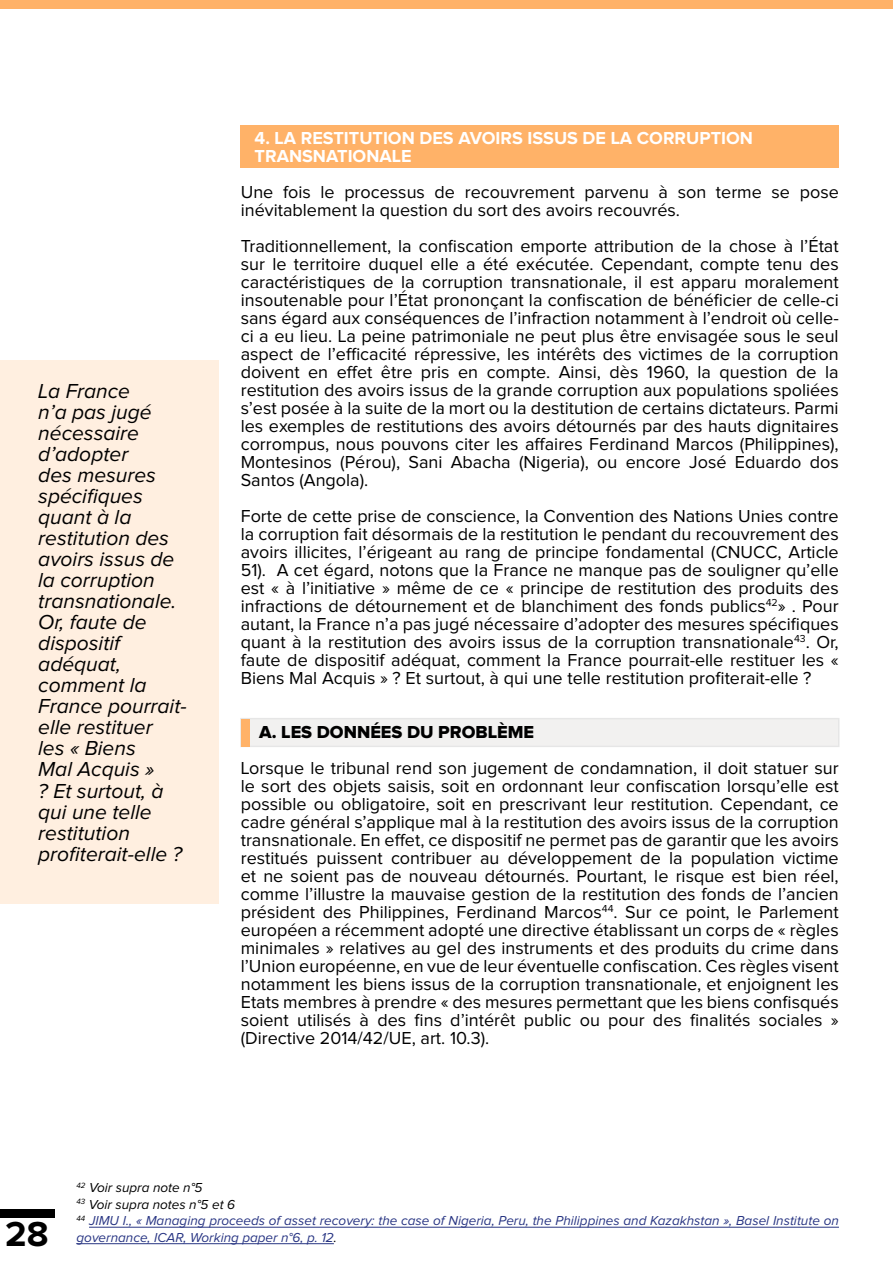
<style>
.page{position:relative;width:893px;height:1263px;background:#fff}
.page>*{position:absolute;margin:0;border:0;box-sizing:border-box;transform-origin:0 0}
.t1{font:700 36px "Proxima Nova";color:#000}
.t2{font:italic 21px/21px "Proxima Nova";color:#000}
.t3{font:18px/18px "Proxima Nova";color:#000;text-align:justify}
.t4{font:700 18px/18px "Proxima Nova";color:#fff}
.t5{font:18px "Proxima Nova Extrabld";color:#000}
.t6{font:italic 13.5px/16.5px "Proxima Nova";color:#283583}
.s1{color:#000}
</style>
<div class="page">
<div style="left:241px;top:719px;width:598px;height:27px;background:#f2f1f0"></div>
<div style="left:241px;top:125px;width:598px;height:43px;background:#ffb268"></div>
<div style="left:0;top:360px;width:218px;height:543px;background:#ffefe0"></div>
<div style="left:0;top:0;width:893px;height:9px;background:#ffb268"></div>
<div style="left:0;top:1209px;width:54px;height:8px;background:#000"></div>
<hr style="left:89px;top:1227px;width:750px;height:1px;background:#283583">
<hr style="left:77px;top:1243px;width:257px;height:1px;background:#283583">
<div style="left:241px;top:719px;width:8px;height:27px;background:#ffb268"></div>
<p class="t2" style="left:38px;top:382px;width:150px">La France<br>n’a pas jugé nécessaire d’adopter<br>des mesures spécifiques quant à la restitution des avoirs issus de la corruption transnationale.<br>Or, faute de dispositif adéquat, comment la<br>France pourrait&shy;elle restituer<br>les « Biens<br>Mal Acquis »<br>? Et surtout, à qui une telle restitution profiterait-elle ?</p>
<p class="t4" style="left:255px;top:130px;width:500px">4. LA RESTITUTION DES AVOIRS ISSUS DE LA CORRUPTION<br>TRANSNATIONALE</p>
<p class="t3" style="left:241px;top:184px;width:600px">Une fois le processus de recouvrement parvenu à son terme se pose inévitablement la question du sort des avoirs recouvrés.</p>
<p class="t3" style="left:241px;top:238px;width:600px">Traditionnellement, la confiscation emporte attribution de la chose à l’État sur le territoire duquel elle a été exécutée. Cependant, compte tenu des caractéristiques de la corruption transnationale, il est apparu moralement insoutenable pour l’État prononçant la confiscation de bénéficier de celle-ci sans égard aux conséquences de l’infraction notamment à l’endroit où celle&shy;ci a eu lieu. La peine patrimoniale ne peut plus être envisagée sous le seul aspect de l’efficacité répressive, les intérêts des victimes de la corruption doivent en effet être pris en compte. Ainsi, dès 1960, la question de la restitution des avoirs issus de la grande corruption aux populations spoliées s’est posée à la suite de la mort ou la destitution de certains dictateurs. Parmi les exemples de restitutions des avoirs détournés par des hauts dignitaires corrompus, nous pouvons citer les affaires Ferdinand Marcos (Philippines), Montesinos (Pérou), Sani Abacha (Nigeria), ou encore José Eduardo dos Santos (Angola).</p>
<p class="t3" style="left:241px;top:508px;width:600px">Forte de cette prise de conscience, la Convention des Nations Unies contre la corruption fait désormais de la restitution le pendant du recouvrement des avoirs illicites, l’érigeant au rang de principe fondamental (CNUCC, Article 51). A cet égard, notons que la France ne manque pas de souligner qu’elle est « à l’initiative » même de ce « principe de restitution des produits des infractions de détournement et de blanchiment des fonds publics<sup>42</sup>» . Pour autant, la France n’a pas jugé nécessaire d’adopter des mesures spécifiques quant à la restitution des avoirs issus de la corruption transnationale<sup>43</sup>. Or, faute de dispositif adéquat, comment la France pourrait-elle restituer les « Biens Mal Acquis » ? Et surtout, à qui une telle restitution profiterait-elle ?</p>
<p class="t5" style="left:259px;top:724px;width:276px">A. LES DONNÉES DU PROBLÈME</p>
<p class="t3" style="left:241px;top:760px;width:600px">Lorsque le tribunal rend son jugement de condamnation, il doit statuer sur le sort des objets saisis, soit en ordonnant leur confiscation lorsqu’elle est possible ou obligatoire, soit en prescrivant leur restitution. Cependant, ce cadre général s’applique mal à la restitution des avoirs issus de la corruption transnationale. En effet, ce dispositif ne permet pas de garantir que les avoirs restitués puissent contribuer au développement de la population victime et ne soient pas de nouveau détournés. Pourtant, le risque est bien réel, comme l’illustre la mauvaise gestion de la restitution des fonds de l’ancien président des Philippines, Ferdinand Marcos<sup>44</sup>. Sur ce point, le Parlement européen a récemment adopté une directive établissant un corps de « règles minimales » relatives au gel des instruments et des produits du crime dans l’Union européenne, en vue de leur éventuelle confiscation. Ces règles visent notamment les biens issus de la corruption transnationale, et enjoignent les Etats membres à prendre « des mesures permettant que les biens confisqués soient utilisés à des fins d’intérêt public ou pour des finalités sociales » (Directive 2014/42/UE, art. 10.3).</p>
<h1 class="t1" style="left:5px;top:1217px;width:45px">28</h1>
<p class="t6" style="left:77px;top:1180px;width:764px"><sup>42</sup> <span class="s1">Voir supra note n°5<br></span><sup>43</sup> <span class="s1">Voir supra notes n°5 et 6<br></span><sup>44</sup> JIMU I., « Managing proceeds of asset recovery: the case of Nigeria, Peru, the Philippines and Kazakhstan », Basel Institute on governance, ICAR, Working paper n°6, p. 12<span class="s1">.</span></p>
</div>
